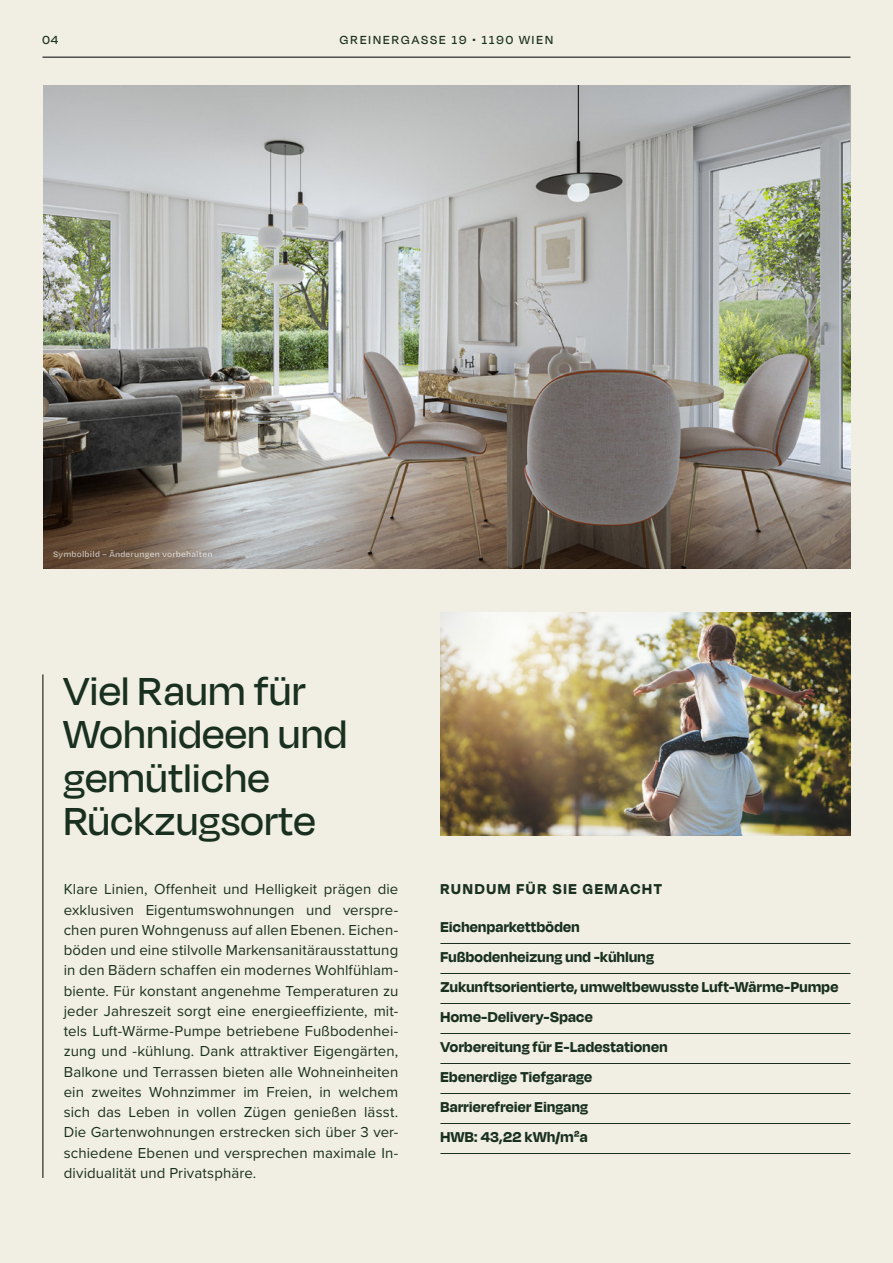
<style>
.page{position:relative;width:893px;height:1263px;background:#f1efe3}
.page>*{position:absolute;margin:0;border:0;box-sizing:border-box;transform-origin:0 0}
.t1{font:500 45px/43.5px "Degular Display";letter-spacing:.02em;color:#193020}
.t2{font:700 16.5px/30px "Degular Display";letter-spacing:.025em;color:#193020}
.t3{font:700 16.5px "Degular Display";letter-spacing:.11em;color:#193020}
.t4{font:15px/20.2px "Proxima Nova";letter-spacing:.005em;color:#193020;text-align:justify}
.t5{font:500 13.5px "Degular Display";letter-spacing:.15em;color:#193020}
.t6{font:500 9px "Degular Text";letter-spacing:.02em;color:#fff}
</style>
<div class="page">
<img style="left:43px;top:85px;width:808px;height:484px">
<hr style="left:43px;top:57px;width:807px;height:1px;background:#000">
<hr style="left:43px;top:674px;width:1px;height:504px;background:#000">
<hr style="left:440px;top:943px;width:410px;height:1px;background:#193020">
<hr style="left:440px;top:973px;width:410px;height:1px;background:#193020">
<hr style="left:440px;top:1003px;width:410px;height:1px;background:#193020">
<hr style="left:440px;top:1033px;width:410px;height:1px;background:#193020">
<hr style="left:440px;top:1063px;width:410px;height:1px;background:#193020">
<hr style="left:440px;top:1093px;width:410px;height:1px;background:#193020">
<hr style="left:440px;top:1123px;width:410px;height:1px;background:#193020">
<hr style="left:440px;top:1153px;width:410px;height:1px;background:#193020">
<img style="left:440px;top:612px;width:410px;height:223px">
<p class="t5" style="left:43px;top:32px;width:17px">04</p>
<p class="t5" style="left:340px;top:32px;width:215px">GREINERGASSE 19 1190 WIEN</p>
<p class="t6" style="left:53px;top:549px;width:161px">Symbolbild – Änderungen vorbehalten</p>
<h1 class="t1" style="left:64px;top:668px;width:285px">Viel Raum für<br>Wohnideen und gemütliche<br>Rückzugsorte</h1>
<p class="t4" style="left:64px;top:879px;width:336px">Klare Linien, Offenheit und Helligkeit prägen die</p>
<p class="t3" style="left:440px;top:879px;width:223px">RUNDUM FÜR SIE GEMACHT</p>
<p class="t4" style="left:64px;top:899px;width:336px">exklusiven Eigentumswohnungen und verspre&shy;chen puren Wohngenuss auf allen Ebenen. Eichen&shy;böden und eine stilvolle Markensanitärausstattung in den Bädern schaffen ein modernes Wohlfühlam&shy;biente. Für konstant angenehme Temperaturen zu jeder Jahreszeit sorgt eine energieeffiziente, mit&shy;tels Luft-Wärme-Pumpe betriebene Fußbodenhei&shy;zung und -kühlung. Dank attraktiver Eigengärten, Balkone und Terrassen bieten alle Wohneinheiten ein zweites Wohnzimmer im Freien, in welchem sich das Leben in vollen Zügen genießen lässt.<br>Die Gartenwohnungen erstrecken sich über 3 ver&shy;schiedene Ebenen und versprechen maximale In&shy;dividualität und Privatsphäre.</p>
<p class="t2" style="left:440px;top:912px;width:399px">Eichenparkettböden<br>Fußbodenheizung und -kühlung<br>Zukunftsorientierte, umweltbewusste Luft-Wärme-Pumpe<br>Home-Delivery-Space<br>Vorbereitung für E-Ladestationen<br>Ebenerdige Tiefgarage<br>Barrierefreier Eingang<br>HWB: 43,22 kWh/m²a</p>
</div>
